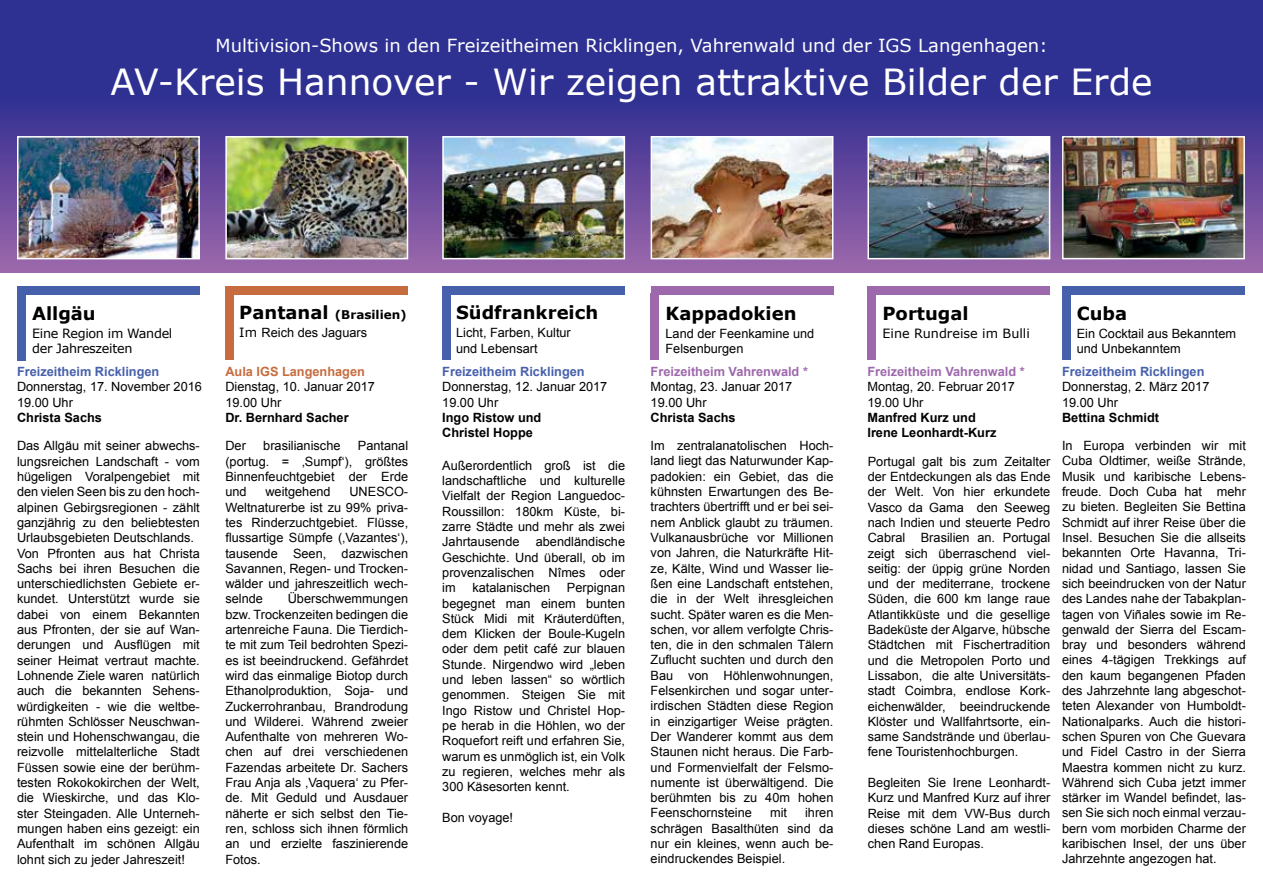
<style>
.page{position:relative;width:1263px;height:893px;background:#fff}
.page>*{position:absolute;margin:0;border:0;box-sizing:border-box;transform-origin:0 0}
.t1{font:36px "Verdana";color:#fff}
.t2{font:18px "Verdana";color:#fff}
.t3{font:700 18px "Verdana";color:#000}
.t4{font:12.75px/15.3px "Arial";color:#000;text-align:justify}
.t5{font:700 12.75px/15.3px "Arial";color:#000}
.t6{font:700 12.75px "Arial";color:#4760ac}
.t7{font:700 12.75px "Arial";color:#9e69ac}
.t8{font:12.75px/15.3px "Verdana";letter-spacing:-.025em;color:#000}
.t9{font:12.75px "Verdana";color:#000}
.t10{font:700 12.75px "Arial";color:#c76c3f}
.t11{font:700 12px "Verdana";color:#000}
.s1{font-size:18px}
.s2{font-family:"Verdana"}
</style>
<div class="page">
<svg style="left:0;top:0;width:1263px;height:272px;background:#403996"></svg>
<div style="left:17px;top:286px;width:183px;height:8px;background:#4760ac"></div>
<div style="left:17px;top:294px;width:9px;height:66px;background:#4760ac"></div>
<img style="left:1065px;top:139px;width:177px;height:117px">
<div style="left:1062px;top:136px;width:183px;height:123px;border:2px solid #fff"></div>
<div style="left:867px;top:286px;width:183px;height:8px;background:#9e69ac"></div>
<div style="left:867px;top:293px;width:9px;height:67px;background:#9e69ac"></div>
<div style="left:651px;top:286px;width:182px;height:8px;background:#9e69ac"></div>
<div style="left:651px;top:293px;width:8px;height:67px;background:#9e69ac"></div>
<div style="left:1062px;top:286px;width:183px;height:8px;background:#4760ac"></div>
<div style="left:1062px;top:293px;width:8px;height:67px;background:#4760ac"></div>
<img style="left:20px;top:139px;width:177px;height:117px">
<div style="left:17px;top:136px;width:183px;height:123px;border:2px solid #fff"></div>
<img style="left:445px;top:139px;width:177px;height:117px">
<div style="left:442px;top:136px;width:183px;height:123px;border:2px solid #fff"></div>
<img style="left:654px;top:139px;width:176px;height:117px">
<div style="left:651px;top:136px;width:182px;height:123px;border:2px solid #fff"></div>
<div style="left:225px;top:286px;width:183px;height:8px;background:#c76c3f"></div>
<div style="left:225px;top:293px;width:9px;height:67px;background:#c76c3f"></div>
<div style="left:442px;top:286px;width:183px;height:8px;background:#4760ac"></div>
<div style="left:442px;top:293px;width:9px;height:67px;background:#4760ac"></div>
<img style="left:870px;top:139px;width:177px;height:117px">
<div style="left:867px;top:136px;width:183px;height:123px;border:2px solid #fff"></div>
<img style="left:228px;top:139px;width:177px;height:117px">
<div style="left:225px;top:136px;width:183px;height:123px;border:2px solid #fff"></div>
<h2 class="t2" style="left:216px;top:33px;width:833px">Multivision-Shows in den Freizeitheimen Ricklingen, Vahrenwald und der IGS Langenhagen:</h2>
<h1 class="t1" style="left:111px;top:57px;width:1043px">AV-Kreis Hannover - Wir zeigen attraktive Bilder der Erde</h1>
<h2 class="t3" style="left:32px;top:301px;width:65px">Allgäu</h2>
<p class="t8" style="left:32px;top:325px;width:142px">Eine Region im Wandel der Jahreszeiten</p>
<p class="t6" style="left:17px;top:363px;width:144px">Freizeitheim Ricklingen</p>
<p class="t4" style="left:17px;top:379px;width:186px">Donnerstag, 17. November 2016<br>19.00 Uhr</p>
<p class="t5" style="left:17px;top:410px;width:87px">Christa Sachs</p>
<p class="t4" style="left:17px;top:438px;width:184px;text-align:left">Das Allgäu mit seiner abwechs&shy;lungsreichen Landschaft - vom hügeligen Voralpengebiet mit den vielen Seen bis zu den hoch&shy;alpinen Gebirgsregionen - zählt ganzjährig zu den beliebtesten<br>Urlaubsgebieten Deutschlands.<br>Von Pfronten aus hat Christa<br>Sachs bei ihren Besuchen die unterschiedlichsten Gebiete er&shy;kundet. Unterstützt wurde sie dabei von einem Bekannten aus Pfronten, der sie auf Wan&shy;derungen und Ausflügen mit seiner Heimat vertraut machte.<br>Lohnende Ziele waren natürlich auch die bekannten Sehens&shy;würdigkeiten - wie die weltbe&shy;rühmten Schlösser Neuschwan&shy;stein und Hohenschwangau, die reizvolle mittelalterliche Stadt<br>Füssen sowie eine der berühm&shy;testen Rokokokirchen der Welt, die Wieskirche, und das Klo&shy;ster Steingaden. Alle Unterneh&shy;mungen haben eins gezeigt: ein<br>Aufenthalt im schönen Allgäu lohnt sich zu jeder Jahreszeit!</p>
<p class="t11" style="left:239px;top:306px;width:169px"><span class="s1">Pantanal</span> (Brasilien)</p>
<p class="t4" style="left:239px;top:325px;width:129px"><span class="s2">Im</span> Reich des Jaguars</p>
<p class="t10" style="left:225px;top:363px;width:141px">Aula IGS Langenhagen</p>
<p class="t4" style="left:225px;top:379px;width:151px">Dienstag, 10. Januar 2017<br>19.00 Uhr</p>
<p class="t5" style="left:225px;top:410px;width:125px">Dr. Bernhard Sacher</p>
<p class="t4" style="left:225px;top:438px;width:22px">Der</p>
<p class="t4" style="left:263px;top:438px;width:79px">brasilianische</p>
<p class="t4" style="left:225px;top:438px;width:184px;text-indent:132px">Pantanal (portug. = ‚Sumpf‘), größtes Binnenfeuchtgebiet der Erde und</p>
<p class="t4" style="left:225px;top:484px;width:184px;text-indent:124px">UNESCO-Weltnaturerbe ist zu 99% priva&shy;tes Rinderzuchtgebiet. Flüsse, flussartige Sümpfe (‚Vazantes‘), tausende Seen, dazwischen Savannen, Regen- und Trocken&shy;wälder und jahreszeitlich wech&shy;selnde</p>
<p class="t4" style="left:265px;top:484px;width:67px">weitgehend</p>
<p class="t4" style="left:225px;top:591px;width:184px;text-indent:62px">Überschwemmungen bzw. Trockenzeiten bedingen die artenreiche Fauna. Die Tierdich&shy;te mit zum Teil bedrohten Spezi&shy;es ist beeindruckend. Gefährdet wird das einmalige Biotop durch Ethanolproduktion, Soja- und Zuckerrohranbau, Brandrodung und Wilderei. Während zweier Aufenthalte von mehreren Wo&shy;chen auf drei verschiedenen Fazendas arbeitete Dr. Sachers Frau Anja als ‚Vaquera‘ zu Pfer&shy;de. Mit Geduld und Ausdauer näherte er sich selbst den Tie&shy;ren, schloss sich ihnen förmlich an und erzielte faszinierende Fotos.</p>
<h2 class="t3" style="left:456px;top:300px;width:144px">Südfrankreich</h2>
<p class="t4" style="left:456px;top:325px;width:116px">Licht, Farben, Kultur und Lebensart</p>
<p class="t6" style="left:442px;top:363px;width:144px">Freizeitheim Ricklingen</p>
<p class="t4" style="left:442px;top:379px;width:167px">Donnerstag, 12. Januar 2017<br>19.00 Uhr</p>
<p class="t5" style="left:442px;top:410px;width:101px">Ingo Ristow und<br>Christel Hoppe</p>
<p class="t4" style="left:442px;top:458px;width:184px">Außerordentlich groß ist die landschaftliche und kulturelle Vielfalt der Region Languedoc-Roussillon: 180km Küste, bi&shy;zarre Städte und mehr als zwei Jahrtausende</p>
<p class="t4" style="left:442px;top:534px;width:184px;text-indent:94px">abendländische Geschichte. Und überall, ob im provenzalischen Nîmes oder im</p>
<p class="t4" style="left:442px;top:580px;width:184px;text-indent:125px">Perpignan begegnet man einem bunten Stück Midi mit Kräuterdüften, dem Klicken der Boule-Kugeln oder dem petit café zur blauen Stunde. Nirgendwo wird „leben und leben lassen“ so wörtlich genommen. Steigen Sie mit Ingo Ristow und Christel Hop&shy;pe herab in die Höhlen, wo der Roquefort reift und erfahren Sie, warum es unmöglich ist, ein Volk zu regieren, welches mehr als 300 Käsesorten kennt.</p>
<p class="t4" style="left:442px;top:810px;width:72px">Bon voyage!</p>
<p class="t4" style="left:472px;top:580px;width:79px">katalanischen</p>
<h2 class="t3" style="left:665px;top:300px;width:133px">Kappadokien</h2>
<p class="t4" style="left:665px;top:326px;width:150px">Land der Feenkamine und<br>Felsenburgen</p>
<p class="t7" style="left:651px;top:363px;width:159px">Freizeitheim Vahrenwald *</p>
<p class="t4" style="left:651px;top:379px;width:143px">Montag, 23. Januar 2017<br>19.00 Uhr</p>
<p class="t5" style="left:651px;top:410px;width:87px">Christa Sachs</p>
<p class="t4" style="left:651px;top:438px;width:184px">Im zentralanatolischen Hoch&shy;land liegt das Naturwunder Kap&shy;padokien: ein Gebiet, das die kühnsten Erwartungen des Be&shy;trachters übertrifft und er bei sei&shy;nem Anblick glaubt zu träumen.<br>Vulkanausbrüche vor Millionen von Jahren, die Naturkräfte Hit&shy;ze, Kälte, Wind und Wasser lie&shy;ßen eine Landschaft entstehen, die in der Welt ihresgleichen sucht. Später waren es die Men&shy;schen, vor allem verfolgte Chris&shy;ten, die in den schmalen Tälern Zuflucht suchten und durch den Bau von Höhlenwohnungen, Felsenkirchen und sogar unter&shy;irdischen Städten diese Region in einzigartiger Weise prägten.<br>Der Wanderer kommt aus dem Staunen nicht heraus. Die Farb&shy;und Formenvielfalt der Felsmo&shy;numente ist überwältigend. Die berühmten bis zu 40m hohen Feenschornsteine</p>
<p class="t4" style="left:651px;top:805px;width:184px;text-indent:154px">ihren schrägen Basalthüten sind da nur ein kleines, wenn auch be&shy;eindruckendes Beispiel.</p>
<p class="t4" style="left:770px;top:805px;width:18px">mit</p>
<h2 class="t3" style="left:882px;top:301px;width:88px">Portugal</h2>
<p class="t9" style="left:882px;top:325px;width:149px">Eine Rundreise im Bulli</p>
<p class="t7" style="left:867px;top:363px;width:159px">Freizeitheim Vahrenwald *</p>
<p class="t4" style="left:867px;top:379px;width:149px">Montag, 20. Februar 2017<br>19.00 Uhr</p>
<p class="t5" style="left:867px;top:410px;width:130px">Manfred Kurz und<br>Irene Leonhardt-Kurz</p>
<p class="t4" style="left:868px;top:454px;width:184px">Portugal galt bis zum Zeitalter der Entdeckungen als das Ende der Welt. Von hier erkundete Vasco da Gama den Seeweg nach Indien und steuerte Pedro Cabral Brasilien an. Portugal zeigt sich überraschend viel&shy;seitig: der üppig grüne Norden und der mediterrane, trockene Süden, die 600 km lange raue Atlantikküste und die gesellige Badeküste der Algarve, hübsche Städtchen mit Fischertradition und die Metropolen Porto und Lissabon, die alte Universitäts&shy;stadt Coimbra, endlose Kork&shy;eichenwälder, beeindruckende Klöster und Wallfahrtsorte, ein&shy;same Sandstrände und überlau&shy;fene Touristenhochburgen.</p>
<p class="t4" style="left:868px;top:775px;width:184px">Begleiten Sie Irene Leonhardt-Kurz und Manfred Kurz auf ihrer Reise mit dem VW-Bus durch dieses schöne Land am westli&shy;chen Rand Europas.</p>
<h2 class="t3" style="left:1077px;top:301px;width:52px">Cuba</h2>
<p class="t4" style="left:1077px;top:326px;width:161px">Ein Cocktail aus Bekanntem und Unbekanntem</p>
<p class="t6" style="left:1062px;top:363px;width:144px">Freizeitheim Ricklingen</p>
<p class="t4" style="left:1062px;top:379px;width:149px">Donnerstag, 2. März 2017<br>19.00 Uhr</p>
<p class="t5" style="left:1062px;top:410px;width:99px">Bettina Schmidt</p>
<p class="t4" style="left:1062px;top:438px;width:185px">In Europa verbinden wir mit Cuba Oldtimer, weiße Strände, Musik und karibische Lebens&shy;freude. Doch Cuba hat mehr zu bieten. Begleiten Sie Bettina Schmidt auf ihrer Reise über die Insel. Besuchen Sie die allseits bekannten Orte Havanna, Tri&shy;nidad und Santiago, lassen Sie sich beeindrucken von der Natur des Landes nahe der Tabakplan&shy;tagen von Viñales sowie im Re&shy;genwald der Sierra del Escam&shy;bray und besonders während eines 4-tägigen Trekkings auf den kaum begangenen Pfaden des Jahrzehnte lang abgeschot&shy;teten Alexander von Humboldt-Nationalparks. Auch die histori&shy;schen Spuren von Che Guevara und Fidel Castro in der Sierra Maestra kommen nicht zu kurz.<br>Während sich Cuba jetzt immer stärker im Wandel befindet, las&shy;sen Sie sich noch einmal verzau&shy;bern vom morbiden Charme der karibischen Insel, der uns über Jahrzehnte angezogen hat.</p>
</div>
